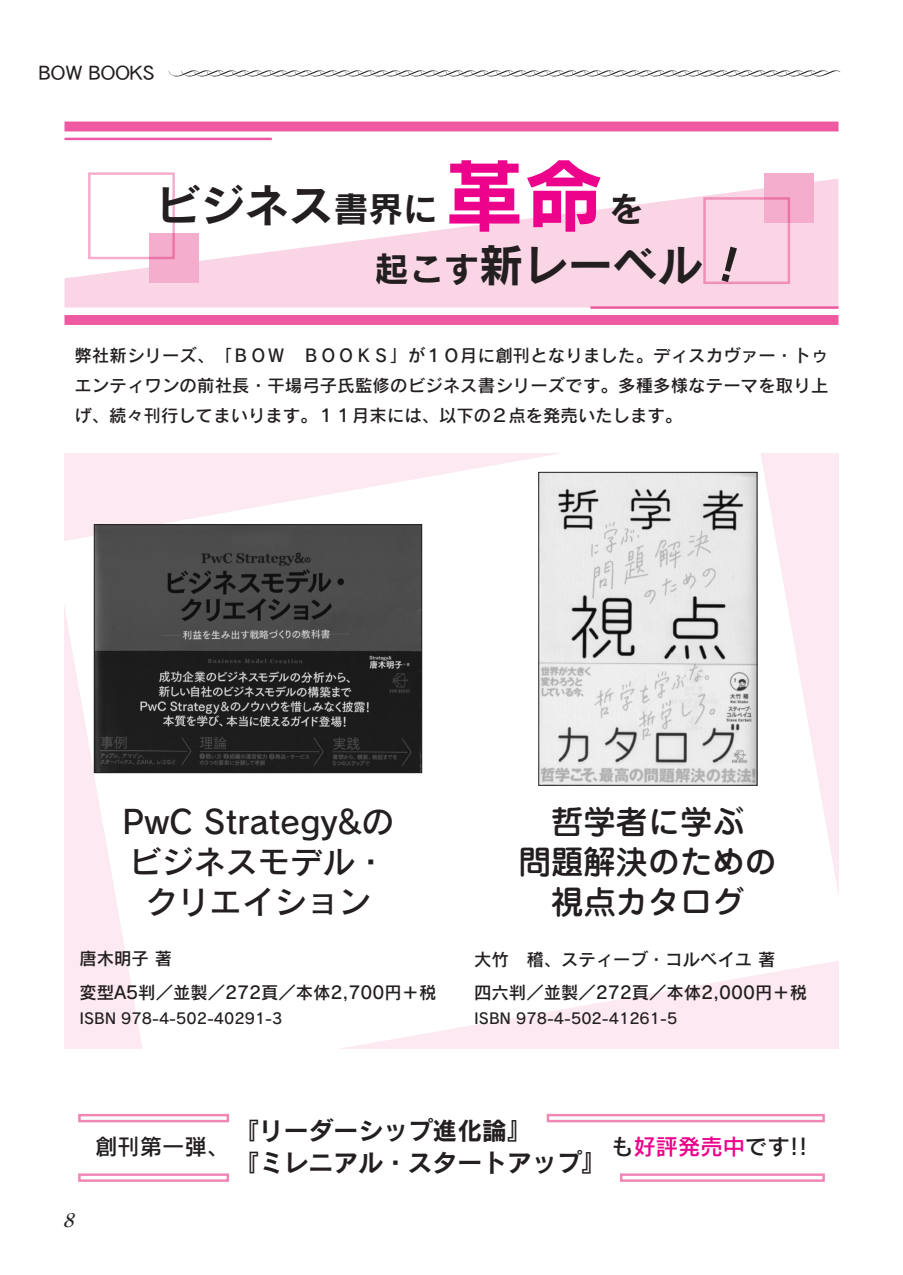
<style>
.page{position:relative;width:903px;height:1275px;background:#fff}
.page>*{position:absolute;margin:0;border:0;box-sizing:border-box;transform-origin:0 0}
.t1{font:79.45px "Rodin Pro B";color:#ed028c}
.t2{font:44.62px/59.7px "Rodin Pro B";color:#231f20}
.t3{font:34.65px "Rodin Pro B";color:#231f20}
.t4{font:32.2px/39.7px "Rodin Pro DB";color:#231f20;text-align:center}
.t5{font:500 32.2px/39.7px "Jun 34 Pro";color:#231f20;text-align:center}
.t6{font:24.85px/32.4px "Rodin Pro B";color:#231f20}
.t7{font:22.4px "Rodin Pro DB";color:#231f20}
.t8{font:19.78px "DFPHS Gothic CID W5";color:#231f20}
.t9{font:italic 500 19.25px "Ryumin";color:#231f20;scale:1.04 1}
.t10{font:17.32px/29.8px "Rodin Pro DB";color:#231f20}
.t11{font:14.88px "Rodin Pro DB";color:#231f20}
.s1{font-size:34.65px}
.s2{color:#ed028c}
</style>
<div class="page">
<svg style="left:168px;top:70px;width:673px;height:7px"></svg>
<svg style="left:64px;top:453px;width:775px;height:596px"></svg>
<img style="left:96px;top:526px;width:324px;height:245px">
<img style="left:540px;top:474px;width:215px;height:310px">
<svg style="left:64px;top:179px;width:774px;height:129px;fill:#fad5e5"></svg>
<hr style="left:590px;top:306px;width:248px;height:3px;background:#ef59a1">
<div style="left:64px;top:315px;width:774px;height:10px;background:#ef59a1"></div>
<hr style="left:64px;top:138px;width:208px;height:2px;background:#ef59a1">
<div style="left:64px;top:122px;width:774px;height:9px;background:#ef59a1"></div>
<div style="left:764px;top:174px;width:50px;height:49px;background:#f5adce"></div>
<div style="left:703px;top:197px;width:87px;height:87px;border:2px solid #f5adce"></div>
<div style="left:149px;top:233px;width:49px;height:50px;background:#f5adce"></div>
<div style="left:88px;top:172px;width:87px;height:87px;border:2px solid #f5adce"></div>
<div style="left:538px;top:472px;width:219px;height:314px;border:1px solid #231f20"></div>
<div style="left:94px;top:524px;width:328px;height:249px;border:1px solid #231f20"></div>
<div style="left:547px;top:1114px;width:278px;height:8px;border:2px solid #f287b6"></div>
<div style="left:78px;top:1114px;width:151px;height:8px;border:2px solid #f287b6"></div>
<div style="left:78px;top:1173px;width:151px;height:9px;border:2px solid #f287b6"></div>
<div style="left:620px;top:1173px;width:205px;height:9px;border:2px solid #f287b6"></div>
<svg style="left:721px;top:246px;width:16px;height:36px"></svg>
<p class="t8" style="left:39px;top:62px;width:117px">BOW BOOKS</p>
<h1 class="t1" style="left:445px;top:143px;width:160px">革命</h1>
<h2 class="t2" style="left:375px;top:174px;width:329px;text-indent:-219px">ビジネス<span class="s1">書界に<br>起こす</span>新レーベル</h2>
<h3 class="t3" style="left:609px;top:186px;width:36px">を</h3>
<p class="t10" style="left:74px;top:340px;width:755px;text-align:justify">弊社新シリーズ、「ＢＯＷ　ＢＯＯＫＳ」が１０月に創刊となりました。ディスカヴァー・トゥエンティワンの前社長・干場弓子氏監修のビジネス書シリーズです。多種多様なテーマを取り上げ、続々刊行してまいります。１１月末には、以下の２点を発売いたします。</p>
<h3 class="t4" style="left:122px;top:801px;width:273px">PwC Strategy&amp;のビジネスモデル・クリエイション</h3>
<h3 class="t5" style="left:519px;top:799px;width:259px">哲学者に学ぶ<br>問題解決のための視点カタログ</h3>
<p class="t10" style="left:79px;top:941px;width:359px;line-height:34.1px">唐木明子 著<br>変型A5判／並製／272頁／本体2,700円＋税</p>
<p class="t11" style="left:79px;top:1009px;width:205px">ISBN 978-4-502-40291-3</p>
<p class="t10" style="left:474px;top:942px;width:334px;line-height:33.6px">大竹　稽、スティーブ・コルベイユ 著<br>四六判／並製／272頁／本体2,000円＋税</p>
<p class="t11" style="left:474px;top:1009px;width:205px">ISBN 978-4-502-41261-5</p>
<p class="t9" style="left:63px;top:1208px;width:17px">8</p>
<h3 class="t6" style="left:234px;top:1113px;width:374px">『リーダーシップ進化論』<br>『ミレニアル・スタートアップ』</h3>
<p class="t7" style="left:95px;top:1132px;width:135px">創刊第一弾、</p>
<p class="t7" style="left:611px;top:1132px;width:198px">も<span class="s2">好評発売中</span>です!!</p>
</div>
